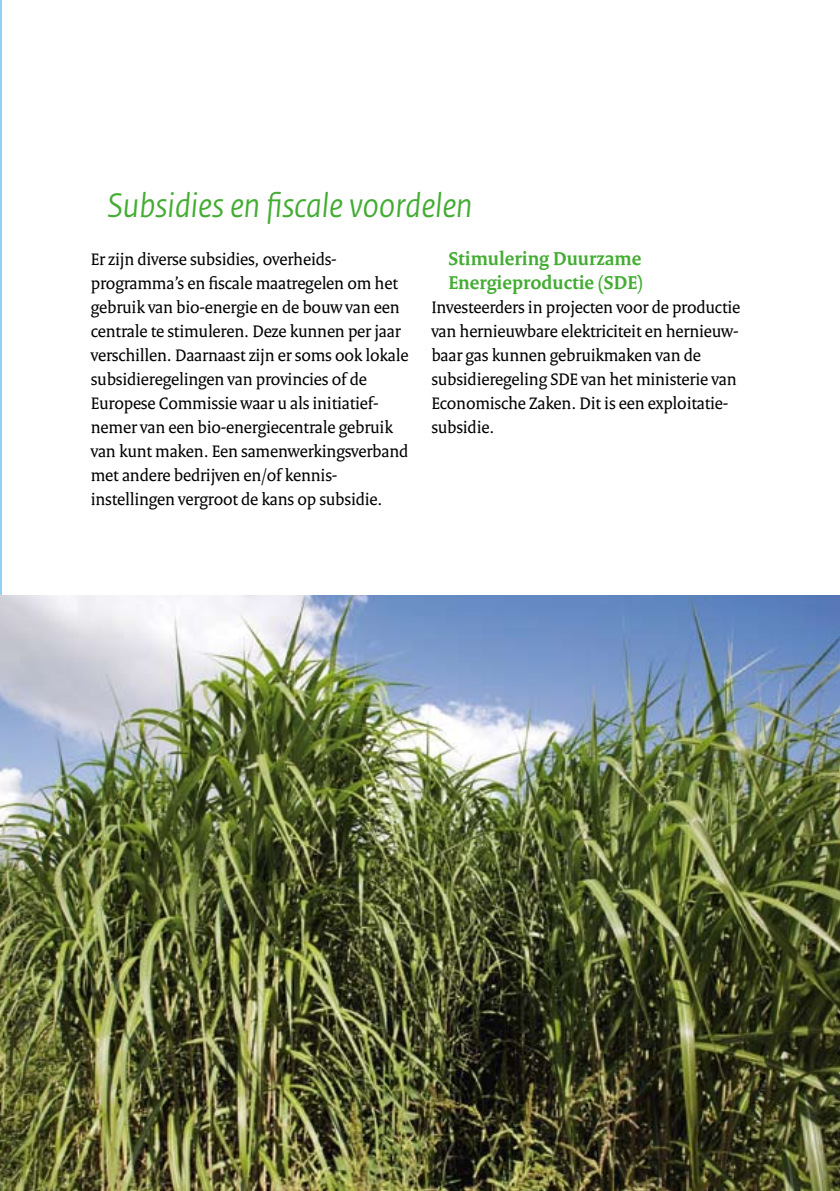
<style>
.page{position:relative;width:840px;height:1191px;background:#fff}
.page>*{position:absolute;margin:0;border:0;box-sizing:border-box;transform-origin:0 0}
.t1{font:italic 36px "Rijksoverheid Sans";color:#43ac32}
.t2{font:700 20px/24px "Rijksoverheid Serif";color:#43ac32}
.t3{font:18px/24px "Rijksoverheid Serif";letter-spacing:-.01em;color:#000}
</style>
<div class="page">
<hr style="left:0;top:0;width:2px;height:1191px;background:#91d1f3">
<img style="left:0;top:595px;width:839px;height:596px">
<h1 class="t1" style="left:108px;top:185px;width:366px">Subsidies en fiscale voordelen</h1>
<p class="t3" style="left:91px;top:247px;width:319px">Er zijn diverse subsidies, overheids&shy;programma’s en fiscale maatregelen om het gebruik van bio-energie en de bouw van een centrale te stimuleren. Deze kunnen per jaar verschillen. Daarnaast zijn er soms ook lokale subsidieregelingen van provincies of de Europese Commissie waar u als initiatief&shy;nemer van een bio-energiecentrale gebruik van kunt maken. Een samenwerkingsverband met andere bedrijven en/of kennis&shy;instellingen vergroot de kans op subsidie.</p>
<p class="t2" style="left:448px;top:246px;width:196px">Stimulering Duurzame<br>Energieproductie (SDE)</p>
<p class="t3" style="left:431px;top:295px;width:310px">Investeerders in projecten voor de productie van hernieuwbare elektriciteit en hernieuw&shy;baar gas kunnen gebruikmaken van de subsidieregeling SDE van het ministerie van Economische Zaken. Dit is een exploitatie&shy;subsidie.</p>
</div>
